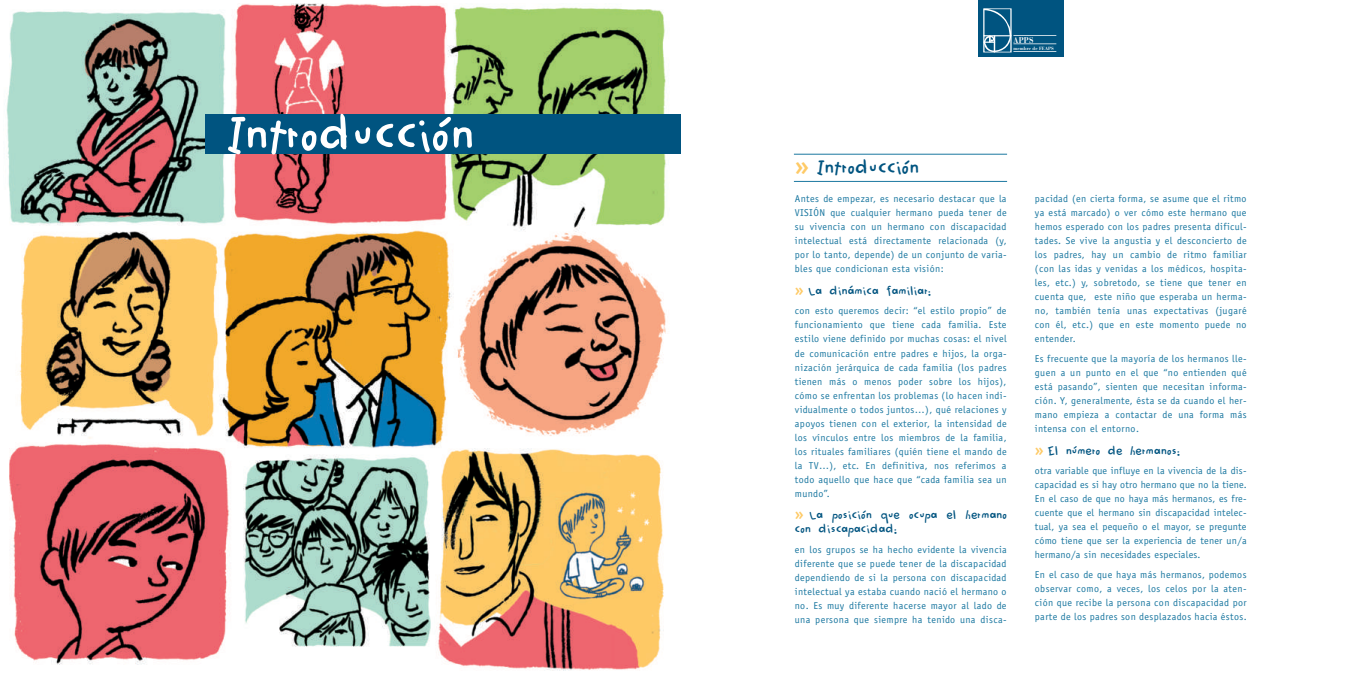
<style>
.page{position:relative;width:1361px;height:681px;background:#fff}
.page>*{position:absolute;margin:0;border:0;box-sizing:border-box;transform-origin:0 0}
.t1{font:60px "Maria";letter-spacing:.02em;color:#fff}
.t2{font:24px "Maria";letter-spacing:.03em;color:#005480}
.t3{font:15px/14px "Maria";letter-spacing:.03em;color:#005480}
.t4{font:10px/14px "Officina Sans";letter-spacing:.04em;color:#1a77a0;text-align:justify}
.t5{font:700 8.3px "Bauer Bodoni";color:#fff;scale:.88 1}
.t6{font:700 4.7px "Bauer Bodoni";letter-spacing:.03em;color:#fff;scale:.95 1}
.s1{font-family:"Officina Sans";font-weight:700;color:#feca66}
</style>
<div class="page">
<img style="left:6px;top:3px;width:674px;height:668px">
<div style="left:978px;top:0;width:85px;height:57px;background:#005480"></div>
<div style="left:983px;top:42px;width:12px;height:10px;border:1px solid #fff"></div>
<div style="left:983px;top:35px;width:7px;height:7px;border:1px solid #fff"></div>
<svg style="left:984px;top:9px;width:28px;height:43px"></svg>
<hr style="left:1013px;top:51px;width:43px;height:1px;background:#fff">
<hr style="left:1013px;top:44px;width:43px;height:1px;background:#fff">
<hr style="left:1013px;top:35px;width:43px;height:1px;background:#fff">
<div style="left:205px;top:114px;width:475px;height:39px;background:#005480"></div>
<hr style="left:794px;top:154px;width:213px;height:1px;background:#1a77a0">
<hr style="left:794px;top:181px;width:213px;height:1px;background:#1a77a0">
<h1 class="t1" style="left:226px;top:93px;width:248px">Introducción</h1>
<h2 class="t2" style="left:795px;top:151px;width:125px"><span class="s1">»</span> Introducción</h2>
<p class="t5" style="left:1013px;top:37px;width:25px">APPS</p>
<p class="t6" style="left:1013px;top:47px;width:44px">membre de FEAPS</p>
<p class="t4" style="left:795px;top:192px;width:213px">Antes de empezar, es necesario destacar que la VISIÓN que cualquier hermano pueda tener de su vivencia con un hermano con discapacidad intelectual está directamente relacionada (y, por lo tanto, depende) de un conjunto de varia&shy;bles que condicionan esta visión:</p>
<h3 class="t3" style="left:795px;top:283px;width:138px"><span class="s1">»</span> La dinámica familiar:</h3>
<p class="t4" style="left:795px;top:305px;width:213px">con esto queremos decir: “el estilo propio” de funcionamiento que tiene cada familia. Este estilo viene definido por muchas cosas: el nivel de comunicación entre padres e hijos, la orga&shy;nización jerárquica de cada familia (los padres tienen más o menos poder sobre los hijos), cómo se enfrentan los problemas (lo hacen indi&shy;vidualmente o todos juntos…), qué relaciones y apoyos tienen con el exterior, la intensidad de los vínculos entre los miembros de la familia, los rituales familiares (quién tiene el mando de la TV…), etc. En definitiva, nos referimos a todo aquello que hace que “cada familia sea un mundo”.</p>
<h3 class="t3" style="left:795px;top:507px;width:213px"><span class="s1">»</span> La posición que ocupa el hermano con discapacidad:</h3>
<p class="t4" style="left:795px;top:543px;width:213px">en los grupos se ha hecho evidente la vivencia diferente que se puede tener de la discapacidad dependiendo de si la persona con discapacidad intelectual ya estaba cuando nació el hermano o no. Es muy diferente hacerse mayor al lado de una persona que siempre ha tenido una disca-</p>
<p class="t4" style="left:1035px;top:192px;width:213px">pacidad (en cierta forma, se asume que el ritmo ya está marcado) o ver cómo este hermano que hemos esperado con los padres presenta dificul&shy;tades. Se vive la angustia y el desconcierto de los padres, hay un cambio de ritmo familiar (con las idas y venidas a los médicos, hospita&shy;les, etc.) y, sobretodo, se tiene que tener en cuenta que, este niño que esperaba un herma&shy;no, también tenía unas expectativas (jugaré con él, etc.) que en este momento puede no entender.</p>
<p class="t4" style="left:1035px;top:352px;width:213px">Es frecuente que la mayoría de los hermanos lle&shy;guen a un punto en el que “no entienden qué está pasando”, sienten que necesitan informa&shy;ción. Y, generalmente, ésta se da cuando el her&shy;mano empieza a contactar de una forma más intensa con el entorno.</p>
<h3 class="t3" style="left:1035px;top:443px;width:147px"><span class="s1">»</span> El número de hermanos:</h3>
<p class="t4" style="left:1035px;top:464px;width:213px">otra variable que influye en la vivencia de la dis&shy;capacidad es si hay otro hermano que no la tiene.<br>En el caso de que no haya más hermanos, es fre&shy;cuente que el hermano sin discapacidad intelec&shy;tual, ya sea el pequeño o el mayor, se pregunte cómo tiene que ser la experiencia de tener un/a hermano/a sin necesidades especiales.</p>
<p class="t4" style="left:1035px;top:568px;width:213px">En el caso de que haya más hermanos, podemos observar como, a veces, los celos por la aten&shy;ción que recibe la persona con discapacidad por parte de los padres son desplazados hacia éstos.</p>
</div>
